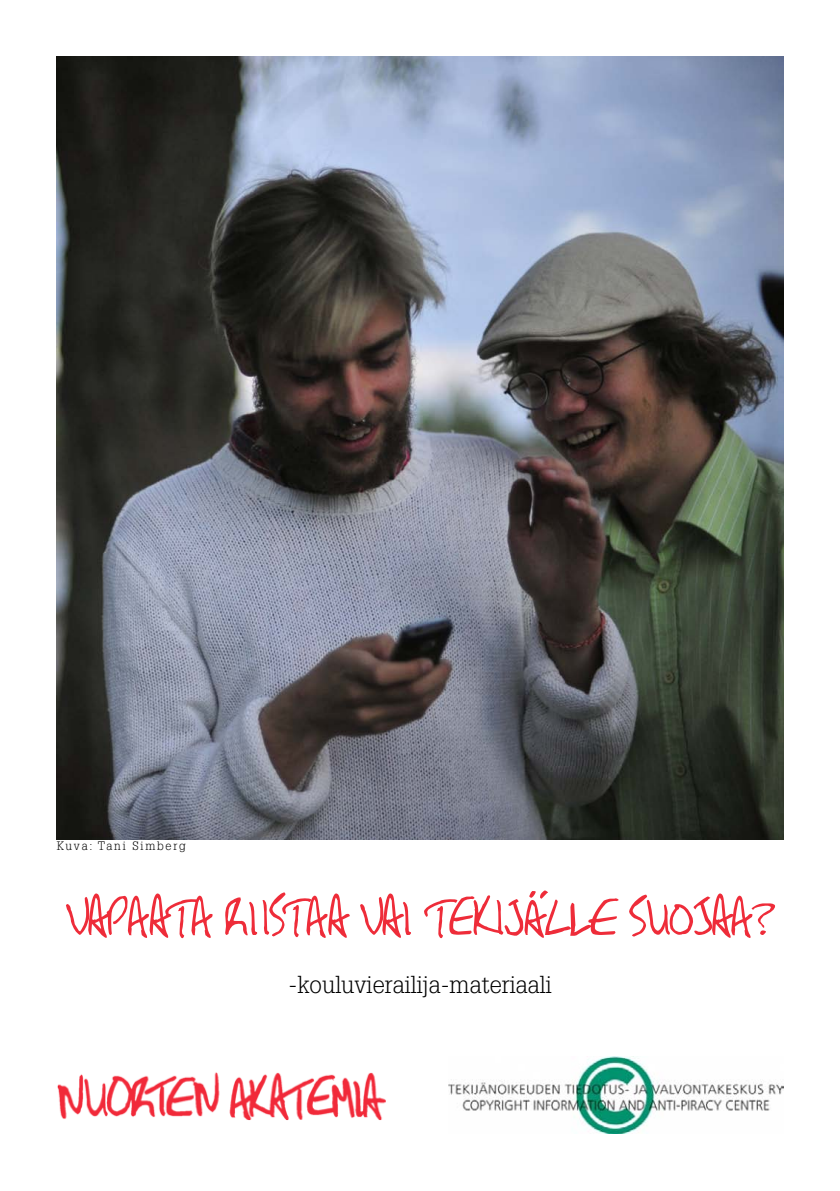
<style>
.page{position:relative;width:840px;height:1191px;background:#fff}
.page>*{position:absolute;margin:0;border:0;box-sizing:border-box;transform-origin:0 0}
.t1{font:50px "John Lennon Nak";color:#ee2c39}
.t2{font:300 24px "Glypha LT Std";color:#000}
.t3{font:300 12px "Glypha LT Std";letter-spacing:.15em;color:#000}
</style>
<div class="page">
<img style="left:57px;top:57px;width:726px;height:782px">
<img style="left:57px;top:1072px;width:329px;height:48px">
<img style="left:448px;top:1056px;width:335px;height:77px">
<p class="t3" style="left:57px;top:839px;width:131px">Kuva: Tani Simberg</p>
<p class="t1" style="left:65px;top:889px;width:710px">VAPAATA RIISTAA VAI TEKIJÄLLE SUOJAA?</p>
<p class="t2" style="left:288px;top:970px;width:264px">-kouluvierailija-materiaali</p>
</div>
